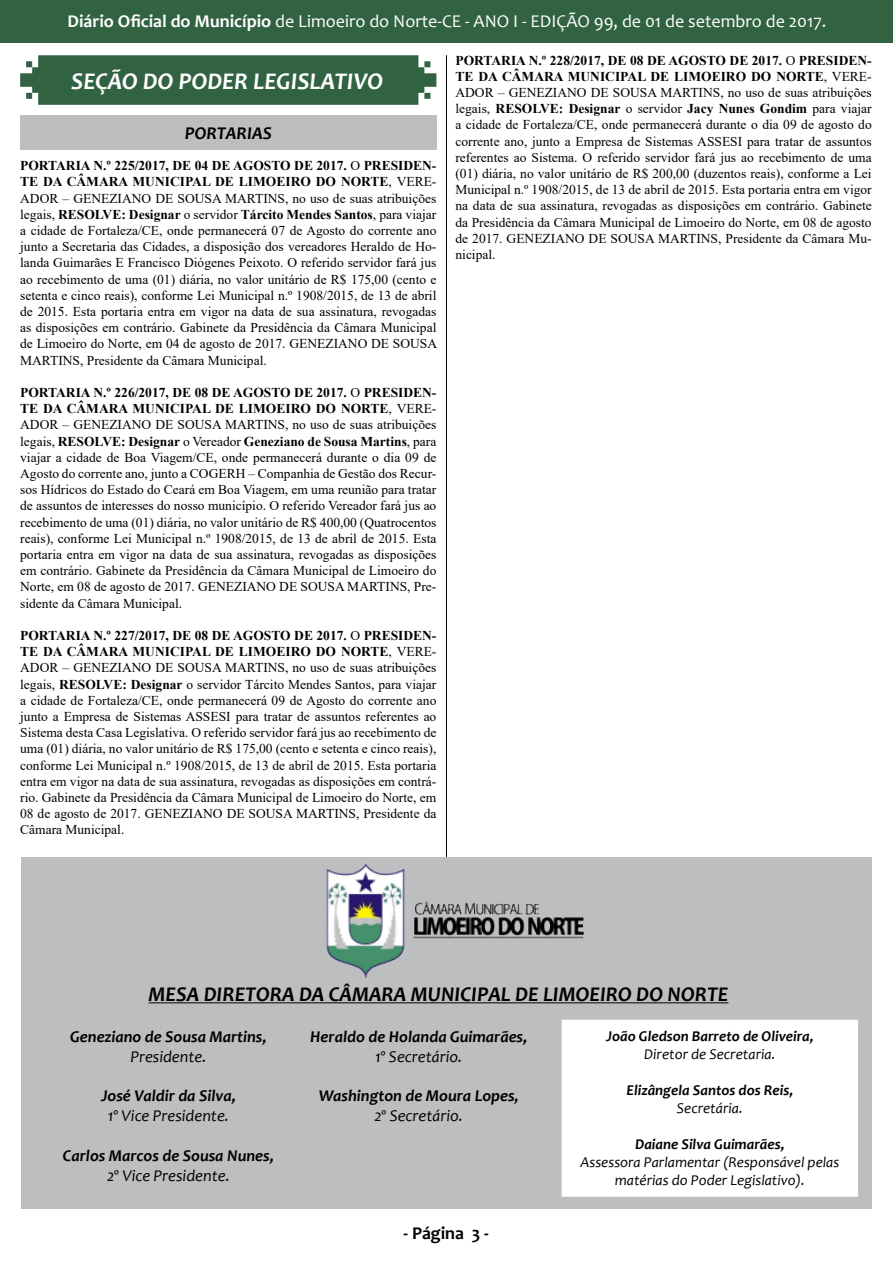
<style>
.page{position:relative;width:893px;height:1263px;background:#fff}
.page>*{position:absolute;margin:0;border:0;box-sizing:border-box;transform-origin:0 0}
.t1{font:italic 700 24px "Candara";color:#fff}
.t2{font:italic 700 21px "Candara";color:#000}
.t3{font:18px "Candara";color:#fff}
.t4{font:700 18px "Candara";color:#000}
.t5{font:italic 700 18px "Candara";color:#000}
.t6{font:italic 700 16.5px "Candara";color:#000}
.t7{font:italic 16.5px "Candara";color:#000}
.t8{font:italic 15px/18px "Candara";color:#000;text-align:center}
.t9{font:italic 700 15px "Candara";color:#000}
.t10{font:13.5px/16.2px "Times New Roman";color:#000;text-align:justify}
.s1{font-weight:700}
</style>
<div class="page">
<div style="left:0;top:0;width:892px;height:42px;background:#316241"></div>
<hr style="left:446px;top:55px;width:1px;height:1153px;background:#000">
<hr style="left:21px;top:1208px;width:851px;height:1px;background:#000">
<svg style="left:20px;top:55px;width:416px;height:50px;background:#3c6a4b"></svg>
<div style="left:21px;top:856px;width:851px;height:352px;background:#bcbec0"></div>
<hr style="left:149px;top:1002px;width:579px;height:1px;background:#000">
<div style="left:562px;top:1020px;width:296px;height:177px;background:#fff;border:2px solid #fff"></div>
<img style="left:326px;top:864px;width:258px;height:115px">
<div style="left:20px;top:115px;width:416px;height:34px;background:#bcbec0"></div>
<h3 class="t3" style="left:67px;top:10px;width:760px"><span class="s1">Diário Oficial do Município</span> de Limoeiro do Norte-CE - ANO I - EDIÇÃO 99, de 01 de setembro de 2017.</h3>
<h1 class="t1" style="left:71px;top:66px;width:313px">SEÇÃO DO PODER LEGISLATIVO</h1>
<h3 class="t5" style="left:185px;top:121px;width:89px">PORTARIAS</h3>
<p class="t10" style="left:20px;top:157px;width:418px"><span class="s1">PORTARIA N.º 225/2017, DE 04 DE AGOSTO DE 2017.</span> O <span class="s1">PRESIDEN-TE DA CÂMARA MUNICIPAL DE LIMOEIRO DO NORTE</span>, VERE-ADOR – GENEZIANO DE SOUSA MARTINS, no uso de suas atribuições legais, <span class="s1">RESOLVE: Designar</span> o servidor <span class="s1">Tárcito Mendes Santos</span>, para viajar a cidade de Fortaleza/CE, onde permanecerá 07 de Agosto do corrente ano junto a Secretaria das Cidades, a disposição dos vereadores Heraldo de Ho&shy;landa Guimarães E Francisco Diógenes Peixoto. O referido servidor fará jus ao recebimento de uma (01) diária, no valor unitário de R$ 175,00 (cento e setenta e cinco reais), conforme Lei Municipal n.º 1908/2015, de 13 de abril de 2015. Esta portaria entra em vigor na data de sua assinatura, revogadas as disposições em contrário. Gabinete da Presidência da Câmara Municipal de Limoeiro do Norte, em 04 de agosto de 2017. GENEZIANO DE SOUSA MARTINS, Presidente da Câmara Municipal.</p>
<p class="t10" style="left:20px;top:384px;width:418px"><span class="s1">PORTARIA N.º 226/2017, DE 08 DE AGOSTO DE 2017.</span> O <span class="s1">PRESIDEN-TE DA CÂMARA MUNICIPAL DE LIMOEIRO DO NORTE</span>, VERE-ADOR – GENEZIANO DE SOUSA MARTINS, no uso de suas atribuições legais, <span class="s1">RESOLVE: Designar</span> o Vereador <span class="s1">Geneziano de Sousa Martins</span>, para viajar a cidade de Boa Viagem/CE, onde permanecerá durante o dia 09 de Agosto do corrente ano, junto a COGERH – Companhia de Gestão dos Recur&shy;sos Hídricos do Estado do Ceará em Boa Viagem, em uma reunião para tratar de assuntos de interesses do nosso município. O referido Vereador fará jus ao recebimento de uma (01) diária, no valor unitário de R$ 400,00 (Quatrocentos reais), conforme Lei Municipal n.º 1908/2015, de 13 de abril de 2015. Esta portaria entra em vigor na data de sua assinatura, revogadas as disposições em contrário. Gabinete da Presidência da Câmara Municipal de Limoeiro do Norte, em 08 de agosto de 2017. GENEZIANO DE SOUSA MARTINS, Pre&shy;sidente da Câmara Municipal.</p>
<p class="t10" style="left:20px;top:627px;width:418px"><span class="s1">PORTARIA N.º 227/2017, DE 08 DE AGOSTO DE 2017.</span> O <span class="s1">PRESIDEN-TE DA CÂMARA MUNICIPAL DE LIMOEIRO DO NORTE</span>, VERE-ADOR – GENEZIANO DE SOUSA MARTINS, no uso de suas atribuições legais, <span class="s1">RESOLVE: Designar</span> o servidor Tárcito Mendes Santos, para viajar a cidade de Fortaleza/CE, onde permanecerá 09 de Agosto do corrente ano junto a Empresa de Sistemas ASSESI para tratar de assuntos referentes ao Sistema desta Casa Legislativa. O referido servidor fará jus ao recebimento de uma (01) diária, no valor unitário de R$ 175,00 (cento e setenta e cinco reais), conforme Lei Municipal n.º 1908/2015, de 13 de abril de 2015. Esta portaria entra em vigor na data de sua assinatura, revogadas as disposições em contrá&shy;rio. Gabinete da Presidência da Câmara Municipal de Limoeiro do Norte, em 08 de agosto de 2017. GENEZIANO DE SOUSA MARTINS, Presidente da Câmara Municipal.</p>
<p class="t10" style="left:455px;top:52px;width:418px"><span class="s1">PORTARIA N.º 228/2017, DE 08 DE AGOSTO DE 2017.</span> O <span class="s1">PRESIDEN-TE DA CÂMARA MUNICIPAL DE LIMOEIRO DO NORTE</span>, VERE-ADOR – GENEZIANO DE SOUSA MARTINS, no uso de suas atribuições legais, <span class="s1">RESOLVE: Designar</span> o servidor <span class="s1">Jacy Nunes Gondim</span> para viajar a cidade de Fortaleza/CE, onde permanecerá durante o dia 09 de agosto do corrente ano, junto a Empresa de Sistemas ASSESI para tratar de assuntos referentes ao Sistema. O referido servidor fará jus ao recebimento de uma (01) diária, no valor unitário de R$ 200,00 (duzentos reais), conforme a Lei Municipal n.º 1908/2015, de 13 de abril de 2015. Esta portaria entra em vigor na data de sua assinatura, revogadas as disposições em contrário. Gabinete da Presidência da Câmara Municipal de Limoeiro do Norte, em 08 de agosto de 2017. GENEZIANO DE SOUSA MARTINS, Presidente da Câmara Mu&shy;nicipal.</p>
<h2 class="t2" style="left:149px;top:981px;width:581px">MESA DIRETORA DA CÂMARA MUNICIPAL DE LIMOEIRO DO NORTE</h2>
<p class="t9" style="left:606px;top:1026px;width:209px">João Gledson Barreto de Oliveira,</p>
<p class="t8" style="left:644px;top:1045px;width:133px">Diretor de Secretaria.</p>
<p class="t9" style="left:626px;top:1080px;width:168px">Elizângela Santos dos Reis,</p>
<p class="t8" style="left:677px;top:1099px;width:67px">Secretária.</p>
<p class="t9" style="left:635px;top:1134px;width:151px">Daiane Silva Guimarães,</p>
<p class="t8" style="left:580px;top:1153px;width:260px">Assessora Parlamentar (Responsável pelas matérias do Poder Legislativo).</p>
<p class="t6" style="left:310px;top:1026px;width:219px">Heraldo de Holanda Guimarães,</p>
<p class="t7" style="left:375px;top:1046px;width:89px">1º Secretário.</p>
<p class="t6" style="left:319px;top:1086px;width:202px">Washington de Moura Lopes,</p>
<p class="t7" style="left:374px;top:1105px;width:90px">2º Secretário.</p>
<p class="t6" style="left:70px;top:1026px;width:198px">Geneziano de Sousa Martins,</p>
<p class="t7" style="left:130px;top:1046px;width:78px">Presidente.</p>
<p class="t6" style="left:101px;top:1086px;width:136px">José Valdir da Silva,</p>
<p class="t7" style="left:108px;top:1105px;width:123px">1º Vice Presidente.</p>
<p class="t6" style="left:63px;top:1145px;width:212px">Carlos Marcos de Sousa Nunes,</p>
<p class="t7" style="left:107px;top:1165px;width:124px">2º Vice Presidente.</p>
<h3 class="t4" style="left:404px;top:1222px;width:87px">- Página 3 -</h3>
</div>
